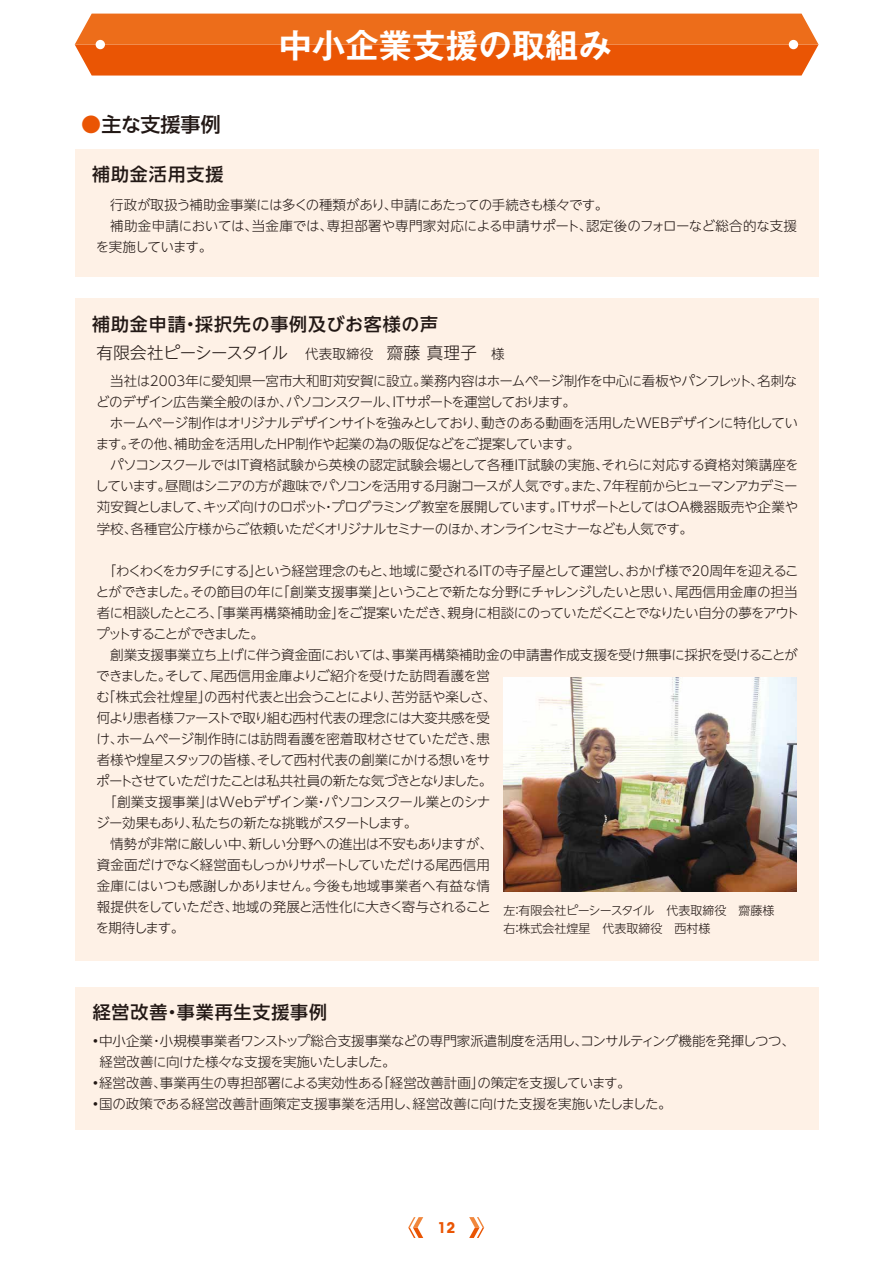
<style>
.page{position:relative;width:893px;height:1263px;background:#fff}
.page>*{position:absolute;margin:0;border:0;box-sizing:border-box;transform-origin:0 0}
.t1{font:700 33px "Gothic MB101 Pro De";letter-spacing:.01em;color:#fff}
.t2{font:500 20.1px "UD Shin Go NT Pro";color:#221815}
.t3{font:500 18px "UD Shin Go NT Pro";letter-spacing:.05em;color:#221815}
.t4{font:300 16.5px "UD Shin Go NT Pro";letter-spacing:-.01em;color:#221815}
.t5{font:700 condensed 15px "Avant Garde";color:#ea5504;scale:1.07 1}
.t6{font:300 13.5px/21px "UD Shin Go NT Pro";letter-spacing:-.035em;color:#221815}
.t7{font:300 13.5px "UD Shin Go NT Pro";letter-spacing:-.015em;color:#221815}
.t8{font:300 13.5px "UD Shin Go NT Pro";letter-spacing:-.005em;color:#221815}
.t9{font:300 13.5px "UD Shin Go NT Pro";letter-spacing:-.01em;color:#221815}
.t10{font:300 13.5px "UD Shin Go NT Pro";color:#221815}
.t11{font:300 13.5px "UD Shin Go NT Pro";letter-spacing:-.06em;color:#221815}
.t12{font:300 12px/18px "UD Shin Go NT Pro";color:#221815}
.s1{color:#ea5504}
.s2{font-size:13.5px}
.s3{font-family:"UD Shin Go NT Pro De";font-weight:700}
</style>
<div class="page">
<svg style="left:75px;top:14px;width:744px;height:62px;background:#ec6617"></svg>
<div style="left:789px;top:40px;width:9px;height:9px;background:#fff;border-radius:50%"></div>
<div style="left:96px;top:40px;width:9px;height:9px;background:#fff;border-radius:50%"></div>
<svg style="left:408px;top:1217px;width:15px;height:21px"></svg>
<svg style="left:469px;top:1217px;width:15px;height:21px"></svg>
<div style="left:75px;top:987px;width:743px;height:143px;background:#fef1e6"></div>
<div style="left:75px;top:298px;width:743px;height:663px;background:#fef1e6"></div>
<div style="left:75px;top:149px;width:743px;height:127px;background:#fef1e6"></div>
<img style="left:503px;top:677px;width:293px;height:215px">
<h2 class="t2" style="left:81px;top:108px;width:141px"><span class="s1">●</span>主な支援事例</h2>
<h1 class="t1" style="left:279px;top:18px;width:334px">中小企業支援の取組み</h1>
<h3 class="t3" style="left:92px;top:160px;width:133px">補助金活用支援</h3>
<p class="t6" style="left:97px;top:194px;width:513px">　行政が取扱う補助金事業には多くの種類があり、申請にあたっての手続きも様々です。</p>
<p class="t8" style="left:110px;top:215px;width:688px">補助金申請においては、当金庫では、専担部署や専門家対応による申請サポート、認定後のフォローなど総合的な支援</p>
<p class="t11" style="left:96px;top:236px;width:118px">を実施しています。</p>
<h3 class="t3" style="left:92px;top:310px;width:347px">補助金申請・採択先の事例及びお客様の声</h3>
<p class="t4" style="left:96px;top:340px;width:410px">有限会社ピーシースタイル <span class="s2">代表取締役</span> 齋藤 真理子 <span class="s2">様</span></p>
<p class="t6" style="left:95px;top:370px;width:705px">　当社は2003年に愛知県一宮市大和町苅安賀に設立。業務内容はホームページ制作を中心に看板やパンフレット、名刺などのデザイン広告業全般のほか、パソコンスクール、ITサポートを運営しております。<br>　ホームページ制作はオリジナルデザインサイトを強みとしており、動きのある動画を活用したWEBデザインに特化しています。その他、補助金を活用したHP制作や起業の為の販促などをご提案しています。<br>　パソコンスクールではIT資格試験から英検の認定試験会場として各種IT試験の実施、それらに対応する資格対策講座をしています。昼間はシニアの方が趣味でパソコンを活用する月謝コースが人気です。また、7年程前からヒューマンアカデミー苅安賀としまして、キッズ向けのロボット・プログラミング教室を展開しています。ITサポートとしてはOA機器販売や企業や学校、各種官公庁様からご依頼いただくオリジナルセミナーのほか、オンラインセミナーなども人気です。</p>
<p class="t6" style="left:96px;top:559px;width:705px">　「わくわくをカタチにする」という経営理念のもと、地域に愛されるITの寺子屋として運営し、おかげ様で20周年を迎えることができました。その節目の年に「創業支援事業」ということで新たな分野にチャレンジしたいと思い、尾西信用金庫の担当者に相談したところ、「事業再構築補助金」をご提案いただき、親身に相談にのっていただくことでなりたい自分の夢をアウトプットすることができました。<br>　創業支援事業立ち上げに伴う資金面においては、事業再構築補助金の申請書作成支援を受け無事に採択を受けることができました。そして、尾西信用金庫よりご紹介を受けた訪問看護を営<br>む「株式会社煌星」の西村代表と出会うことにより、苦労話や楽しさ、<br>何より患者様ファーストで取り組む西村代表の理念には大変共感を受<br>け、ホームページ制作時には訪問看護を密着取材させていただき、患<br>者様や煌星スタッフの皆様、そして西村代表の創業にかける想いをサ<br>ポートさせていただけたことは私共社員の新たな気づきとなりました。<br>　「創業支援事業」はWebデザイン業・パソコンスクール業とのシナ<br>ジー効果もあり、私たちの新たな挑戦がスタートします。<br>　情勢が非常に厳しい中、新しい分野への進出は不安もありますが、<br>資金面だけでなく経営面もしっかりサポートしていただける尾西信用<br>金庫にはいつも感謝しかありません。今後も地域事業者へ有益な情<br>報提供をしていただき、地域の発展と活性化に大きく寄与されること<br>を期待します。</p>
<p class="t12" style="left:503px;top:900px;width:272px">左：有限会社ピーシースタイル　代表取締役　齋藤様右：株式会社煌星　代表取締役　西村様</p>
<h3 class="t3" style="left:93px;top:997px;width:236px">経営改善・事業再生支援事例</h3>
<p class="t7" style="left:89px;top:1029px;width:707px"><span class="s3">・</span>中小企業・小規模事業者ワンストップ総合支援事業などの専門家派遣制度を活用し、コンサルティング機能を発揮しつつ、</p>
<p class="t6" style="left:100px;top:1050px;width:297px">経営改善に向けた様々な支援を実施いたしました。</p>
<p class="t10" style="left:89px;top:1071px;width:543px"><span class="s3">・</span>経営改善、事業再生の専担部署による実効性ある「経営改善計画」の策定を支援しています。</p>
<p class="t9" style="left:89px;top:1092px;width:584px"><span class="s3">・</span>国の政策である経営改善計画策定支援事業を活用し、経営改善に向けた支援を実施いたしました。</p>
<p class="t5" style="left:438px;top:1218px;width:18px">12</p>
</div>
